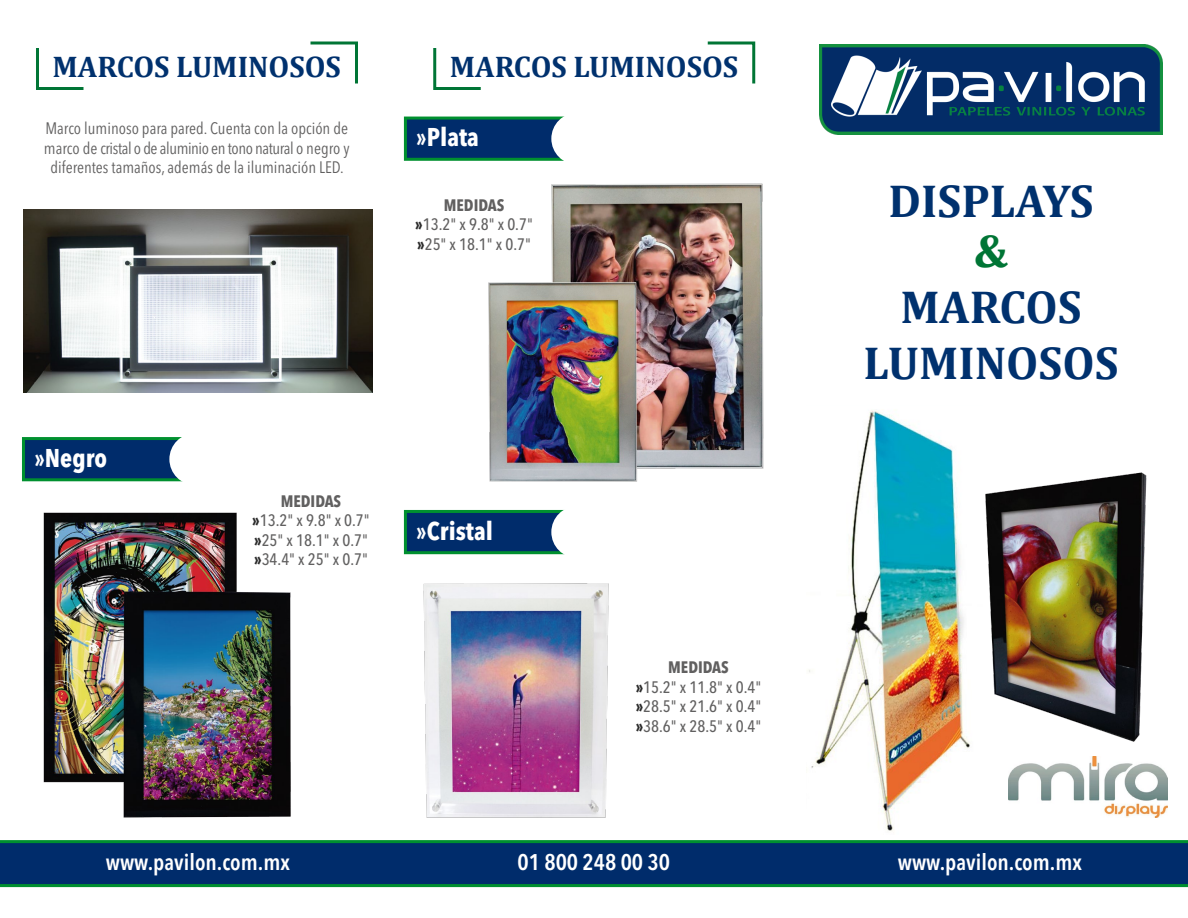
<style>
.page{position:relative;width:1188px;height:918px;background:#fff}
.page>*{position:absolute;margin:0;border:0;box-sizing:border-box;transform-origin:0 0}
.t1{font:700 46.5px/55.8px "Cambria";color:#00316e;text-align:center}
.t2{font:700 46.5px "Cambria";color:#007535}
.t3{font:700 30px "Cambria";color:#00316e}
.t4{font:700 condensed 25.5px "Avenir Next LT Pro";color:#fff}
.t5{font:600 condensed 22.5px "Avenir Next LT Pro";color:#fff}
.t6{font:500 condensed 16.5px/19.5px "Avenir Next LT Pro";color:#616060;text-align:center}
.t7{font:condensed 16.5px/19.5px "Avenir Next LT Pro";color:#616060;text-align:center}
.s1{font-weight:700}
.s2{font-weight:800;color:#2b2b2b}
</style>
<div class="page">
<img style="left:809px;top:410px;width:157px;height:421px">
<img style="left:966px;top:472px;width:181px;height:276px">
<img style="left:819px;top:44px;width:344px;height:90px">
<svg style="left:310px;top:41px;width:48px;height:43px"></svg>
<svg style="left:36px;top:48px;width:48px;height:42px"></svg>
<svg style="left:707px;top:41px;width:49px;height:43px"></svg>
<svg style="left:433px;top:48px;width:48px;height:42px"></svg>
<img style="left:23px;top:210px;width:350px;height:182px">
<svg style="left:0;top:840px;width:1188px;height:47px;background:#003963"></svg>
<img style="left:1009px;top:757px;width:158px;height:60px">
<div style="left:22px;top:437px;width:178px;height:44px;background:#002c6b;border:3px solid #00902f"></div>
<div style="left:169px;top:433px;width:52px;height:52px;background:#fff;border-radius:50%"></div>
<div style="left:404px;top:117px;width:178px;height:44px;background:#002c6b;border:3px solid #00902f"></div>
<div style="left:551px;top:113px;width:52px;height:52px;background:#fff;border-radius:50%"></div>
<div style="left:404px;top:510px;width:178px;height:44px;background:#002c6b;border:3px solid #00902f"></div>
<div style="left:551px;top:506px;width:52px;height:52px;background:#fff;border-radius:50%"></div>
<img style="left:488px;top:183px;width:276px;height:299px">
<img style="left:423px;top:583px;width:186px;height:235px">
<img style="left:43px;top:512px;width:248px;height:306px">
<h2 class="t3" style="left:53px;top:46px;width:290px">MARCOS LUMINOSOS</h2>
<p class="t7" style="left:44px;top:119px;width:307px">Marco luminoso para pared. Cuenta con la opción de marco de cristal o de aluminio en tono natural o negro y diferentes tamaños, además de la iluminación LED.</p>
<h2 class="t3" style="left:450px;top:46px;width:290px">MARCOS LUMINOSOS</h2>
<h3 class="t4" style="left:416px;top:122px;width:64px">»Plata</h3>
<p class="t6" style="left:415px;top:195px;width:119px"><span class="s1">MEDIDAS<br></span><span class="s2">»</span>13.2" x 9.8" x 0.7" <span class="s2">»</span>25" x 18.1" x 0.7"</p>
<h3 class="t4" style="left:34px;top:442px;width:74px">»Negro</h3>
<p class="t6" style="left:252px;top:491px;width:119px"><span class="s1">MEDIDAS<br></span><span class="s2">»</span>13.2" x 9.8" x 0.7" <span class="s2">»</span>25" x 18.1" x 0.7" <span class="s2">»</span>34.4" x 25" x 0.7"</p>
<h3 class="t4" style="left:416px;top:515px;width:78px">»Cristal</h3>
<p class="t6" style="left:636px;top:658px;width:127px"><span class="s1">MEDIDAS<br></span><span class="s2">»</span>15.2" x 11.8" x 0.4" <span class="s2">»</span>28.5" x 21.6" x 0.4" <span class="s2">»</span>38.6" x 28.5" x 0.4"</p>
<h1 class="t1" style="left:889px;top:172px;width:207px">DISPLAYS</h1>
<h1 class="t2" style="left:974px;top:218px;width:36px">&amp;</h1>
<h1 class="t1" style="left:863px;top:278px;width:257px">MARCOS<br>LUMINOSOS</h1>
<h3 class="t5" style="left:106px;top:849px;width:186px">www.pavilon.com.mx</h3>
<h3 class="t5" style="left:518px;top:849px;width:154px">01 800 248 00 30</h3>
<h3 class="t5" style="left:898px;top:849px;width:186px">www.pavilon.com.mx</h3>
</div>
